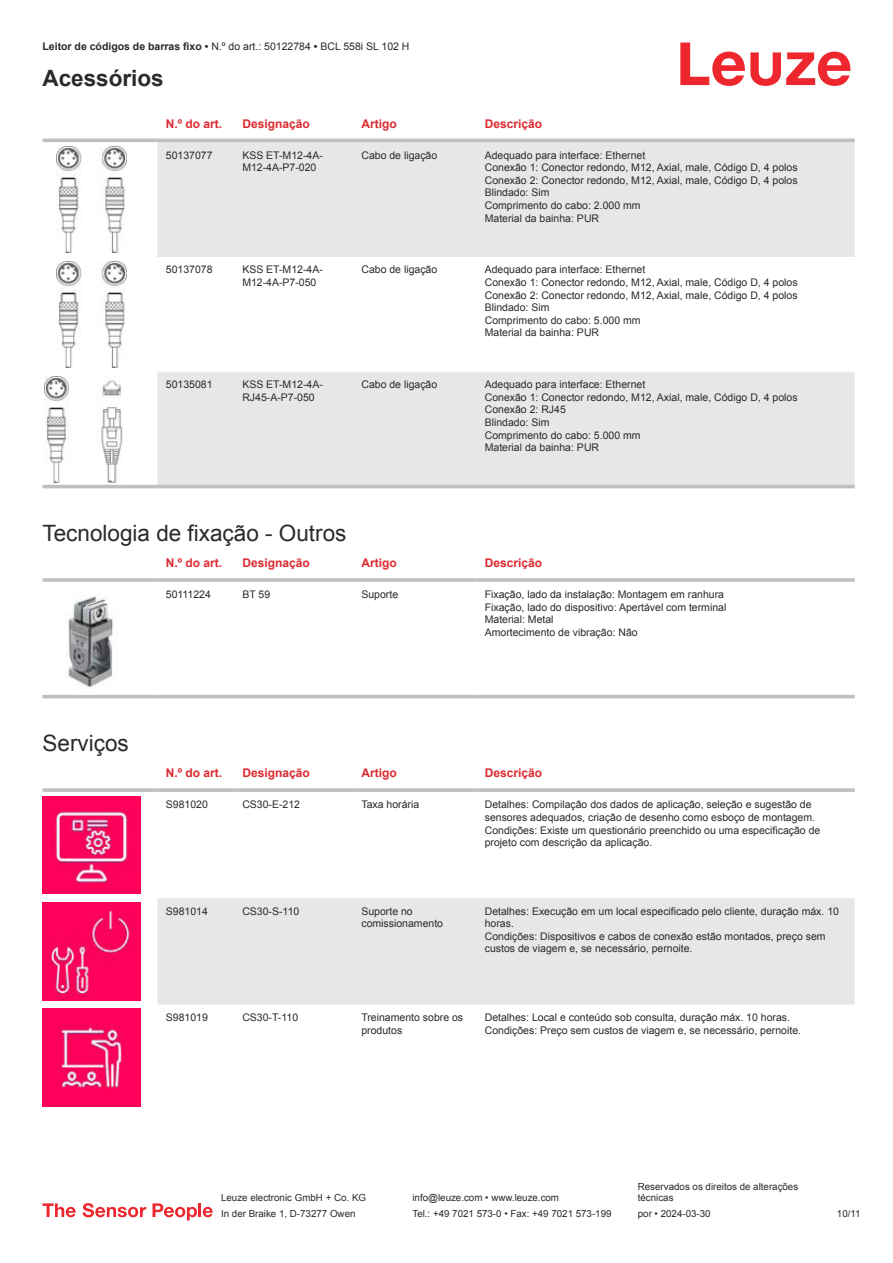
<style>
.page{position:relative;width:893px;height:1263px;background:#fff}
.page>*{position:absolute;margin:0;border:0;box-sizing:border-box;transform-origin:0 0}
.t1{font:22.5px "Arial";color:#2b292a}
.t2{font:700 22.5px "Arial";color:#2b292a}
.t3{font:700 12px "Arial";color:#db2a30}
.t4{font:10.5px/12.6px "Arial";color:#2b292a}
.t5{font:9.75px/11.7px "Arial";color:#2b292a}
.s1{font-weight:700}
</style>
<div class="page">
<svg style="left:680px;top:43px;width:170px;height:43px"></svg>
<svg style="left:43px;top:138px;width:812px;height:351px"></svg>
<svg style="left:157px;top:142px;width:698px;height:343px;fill:#e6e7e9"></svg>
<hr style="left:43px;top:139px;width:114px;height:3px;background:#bdbfc1">
<hr style="left:157px;top:139px;width:77px;height:3px;background:#bdbfc1">
<hr style="left:234px;top:139px;width:119px;height:3px;background:#bdbfc1">
<hr style="left:353px;top:139px;width:123px;height:3px;background:#bdbfc1">
<hr style="left:476px;top:139px;width:379px;height:3px;background:#bdbfc1">
<hr style="left:43px;top:485px;width:114px;height:3px;background:#bdbfc1">
<hr style="left:157px;top:485px;width:77px;height:3px;background:#bdbfc1">
<hr style="left:234px;top:485px;width:119px;height:3px;background:#bdbfc1">
<hr style="left:353px;top:485px;width:123px;height:3px;background:#bdbfc1">
<hr style="left:476px;top:485px;width:379px;height:3px;background:#bdbfc1">
<img style="left:56px;top:146px;width:70px;height:107px">
<img style="left:56px;top:261px;width:70px;height:106px">
<img style="left:45px;top:376px;width:93px;height:106px">
<svg style="left:43px;top:698px;width:812px;height:1px"></svg>
<hr style="left:43px;top:578px;width:114px;height:4px;background:#bdbfc1">
<hr style="left:157px;top:578px;width:77px;height:4px;background:#c7c9ca">
<hr style="left:234px;top:578px;width:119px;height:4px;background:#bdbfc1">
<hr style="left:353px;top:578px;width:123px;height:4px;background:#bdbfc1">
<hr style="left:476px;top:578px;width:379px;height:4px;background:#c7c9ca">
<hr style="left:43px;top:695px;width:114px;height:3px;background:#bdbfc1">
<hr style="left:157px;top:695px;width:77px;height:3px;background:#bdbfc1">
<hr style="left:234px;top:695px;width:119px;height:3px;background:#bdbfc1">
<hr style="left:353px;top:695px;width:123px;height:3px;background:#bdbfc1">
<hr style="left:476px;top:695px;width:379px;height:3px;background:#bdbfc1">
<img style="left:68px;top:596px;width:45px;height:91px">
<svg style="left:43px;top:796px;width:811px;height:311px"></svg>
<div style="left:157px;top:898px;width:698px;height:106px;background:#e6e7e9"></div>
<svg style="left:43px;top:788px;width:114px;height:4px"></svg>
<svg style="left:157px;top:788px;width:77px;height:4px"></svg>
<svg style="left:234px;top:788px;width:119px;height:4px"></svg>
<svg style="left:353px;top:788px;width:123px;height:4px"></svg>
<svg style="left:476px;top:788px;width:379px;height:4px;background:#c3c5c7"></svg>
<img style="left:43px;top:796px;width:97px;height:98px">
<img style="left:43px;top:902px;width:97px;height:98px">
<img style="left:43px;top:1009px;width:97px;height:97px">
<svg style="left:43px;top:1203px;width:33px;height:14px"></svg>
<svg style="left:83px;top:1203px;width:63px;height:14px"></svg>
<svg style="left:153px;top:1203px;width:44px;height:17px"></svg>
<hr style="left:198px;top:1203px;width:3px;height:14px;background:#ed272d">
<svg style="left:203px;top:1207px;width:10px;height:10px"></svg>
<p class="t4" style="left:43px;top:41px;width:368px"><span class="s1">Leitor de códigos de barras fixo •</span> N.º do art.: 50122784 <span class="s1">•</span> BCL 558i SL 102 H</p>
<h1 class="t2" style="left:43px;top:70px;width:123px">Acessórios</h1>
<p class="t3" style="left:166px;top:119px;width:58px">N.º do art.</p>
<p class="t3" style="left:242px;top:119px;width:69px">Designação</p>
<p class="t3" style="left:361px;top:119px;width:37px">Artigo</p>
<p class="t3" style="left:485px;top:119px;width:59px">Descrição</p>
<p class="t4" style="left:166px;top:150px;width:48px">50137077</p>
<p class="t4" style="left:242px;top:150px;width:82px">KSS ET-M12-4A-<br>M12-4A-P7-020</p>
<p class="t4" style="left:361px;top:150px;width:77px">Cabo de ligação</p>
<p class="t4" style="left:485px;top:150px;width:314px">Adequado para interface: Ethernet<br>Conexão 1: Conector redondo, M12, Axial, male, Código D, 4 polos Conexão 2: Conector redondo, M12, Axial, male, Código D, 4 polos Blindado: Sim<br>Comprimento do cabo: 2.000 mm<br>Material da bainha: PUR</p>
<p class="t4" style="left:166px;top:264px;width:48px">50137078</p>
<p class="t4" style="left:242px;top:264px;width:82px">KSS ET-M12-4A-<br>M12-4A-P7-050</p>
<p class="t4" style="left:361px;top:264px;width:77px">Cabo de ligação</p>
<p class="t4" style="left:485px;top:264px;width:314px">Adequado para interface: Ethernet<br>Conexão 1: Conector redondo, M12, Axial, male, Código D, 4 polos Conexão 2: Conector redondo, M12, Axial, male, Código D, 4 polos Blindado: Sim<br>Comprimento do cabo: 5.000 mm<br>Material da bainha: PUR</p>
<p class="t4" style="left:166px;top:379px;width:48px">50135081</p>
<p class="t4" style="left:242px;top:379px;width:82px">KSS ET-M12-4A-<br>RJ45-A-P7-050</p>
<p class="t4" style="left:361px;top:379px;width:77px">Cabo de ligação</p>
<p class="t4" style="left:485px;top:379px;width:314px">Adequado para interface: Ethernet<br>Conexão 1: Conector redondo, M12, Axial, male, Código D, 4 polos<br>Conexão 2: RJ45<br>Blindado: Sim<br>Comprimento do cabo: 5.000 mm<br>Material da bainha: PUR</p>
<h1 class="t1" style="left:43px;top:525px;width:305px">Tecnologia de fixação - Outros</h1>
<p class="t3" style="left:166px;top:559px;width:58px">N.º do art.</p>
<p class="t3" style="left:242px;top:559px;width:69px">Designação</p>
<p class="t3" style="left:361px;top:559px;width:37px">Artigo</p>
<p class="t3" style="left:485px;top:559px;width:59px">Descrição</p>
<p class="t4" style="left:166px;top:589px;width:47px">50111224</p>
<p class="t4" style="left:242px;top:589px;width:29px">BT 59</p>
<p class="t4" style="left:361px;top:589px;width:38px">Suporte</p>
<p class="t4" style="left:485px;top:589px;width:243px">Fixação, lado da instalação: Montagem em ranhura Fixação, lado do dispositivo: Apertável com terminal Material: Metal<br>Amortecimento de vibração: Não</p>
<h1 class="t1" style="left:43px;top:735px;width:88px">Serviços</h1>
<p class="t3" style="left:166px;top:769px;width:58px">N.º do art.</p>
<p class="t3" style="left:242px;top:769px;width:69px">Designação</p>
<p class="t3" style="left:361px;top:769px;width:37px">Artigo</p>
<p class="t3" style="left:485px;top:769px;width:59px">Descrição</p>
<p class="t4" style="left:166px;top:799px;width:44px">S981020</p>
<p class="t4" style="left:242px;top:799px;width:59px">CS30-E-212</p>
<p class="t4" style="left:361px;top:799px;width:59px">Taxa horária</p>
<p class="t4" style="left:485px;top:799px;width:337px">Detalhes: Compilação dos dados de aplicação, seleção e sugestão de sensores adequados, criação de desenho como esboço de montagem.<br>Condições: Existe um questionário preenchido ou uma especificação de projeto com descrição da aplicação.</p>
<p class="t4" style="left:166px;top:906px;width:44px">S981014</p>
<p class="t4" style="left:242px;top:906px;width:58px">CS30-S-110</p>
<p class="t4" style="left:361px;top:906px;width:83px">Suporte no comissionamento</p>
<p class="t4" style="left:485px;top:906px;width:356px">Detalhes: Execução em um local especificado pelo cliente, duração máx. 10 horas.<br>Condições: Dispositivos e cabos de conexão estão montados, preço sem custos de viagem e, se necessário, pernoite.</p>
<p class="t4" style="left:166px;top:1012px;width:44px">S981019</p>
<p class="t4" style="left:242px;top:1012px;width:57px">CS30-T-110</p>
<p class="t4" style="left:361px;top:1012px;width:103px">Treinamento sobre os produtos</p>
<p class="t4" style="left:485px;top:1012px;width:318px">Detalhes: Local e conteúdo sob consulta, duração máx. 10 horas.<br>Condições: Preço sem custos de viagem e, se necessário, pernoite.</p>
<p class="t5" style="left:221px;top:1193px;width:146px">Leuze electronic GmbH + Co. KG</p>
<p class="t5" style="left:412px;top:1193px;width:148px">info@leuze.com • www.leuze.com</p>
<p class="t5" style="left:638px;top:1181px;width:162px">Reservados os direitos de alterações técnicas</p>
<p class="t5" style="left:221px;top:1209px;width:136px">In der Braike 1, D-73277 Owen</p>
<p class="t5" style="left:412px;top:1209px;width:201px">Tel.: +49 7021 573-0 • Fax: +49 7021 573-199</p>
<p class="t5" style="left:638px;top:1209px;width:74px">por • 2024-03-30</p>
<p class="t5" style="left:837px;top:1209px;width:25px">10 /11</p>
</div>
